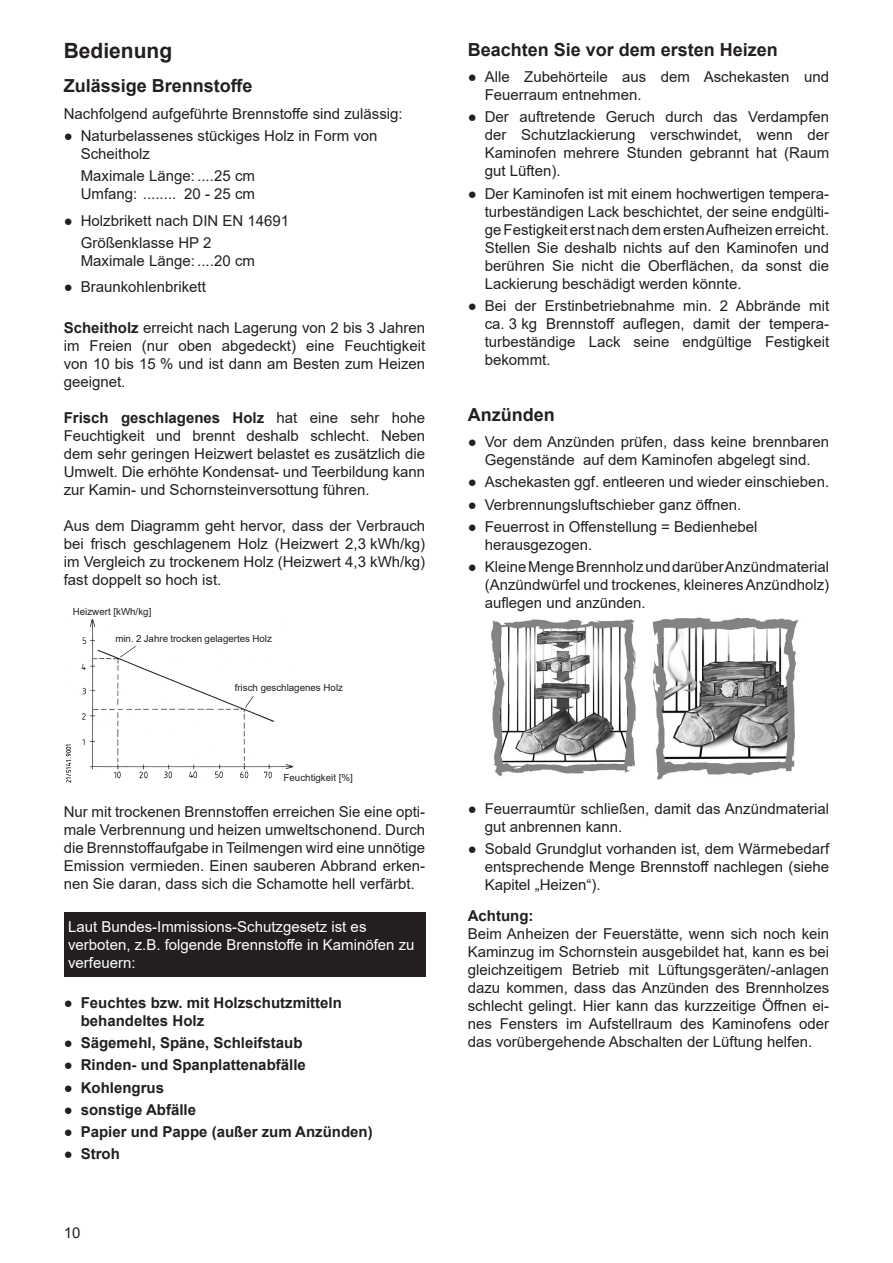
<style>
.page{position:relative;width:893px;height:1263px;background:#fff}
.page>*{position:absolute;margin:0;border:0;box-sizing:border-box;transform-origin:0 0}
.t1{font:700 21px "Arial";color:#231f20}
.t2{font:700 18px "Arial";color:#231f20}
.t3{font:15px/18px "Arial";color:#231f20;text-align:justify}
.t4{font:700 15px/18px "Arial";color:#231f20}
.t5{font:15px/18px "Arial";color:#fff}
.t6{font:9.75px "Arial";color:#231f20}
.s1{font-weight:700}
.s2{font-weight:400}
</style>
<div class="page">
<img style="left:65px;top:619px;width:228px;height:164px">
<div style="left:64px;top:912px;width:361px;height:65px;background:#231f20"></div>
<img style="left:491px;top:619px;width:145px;height:158px">
<img style="left:652px;top:617px;width:147px;height:163px">
<h1 class="t1" style="left:64px;top:36px;width:110px">Bedienung</h1>
<p class="t2" style="left:64px;top:73px;width:190px">Zulässige Brennstoffe</p>
<p class="t3" style="left:64px;top:104px;width:341px">Nachfolgend aufgeführte Brennstoffe sind zulässig:</p>
<p class="t3" style="left:81px;top:127px;width:298px;text-indent:-17px">● Naturbelassenes stückiges Holz in Form von<br>Scheitholz</p>
<p class="t3" style="left:81px;top:167px;width:176px">Maximale Länge: ....25 cm<br>Umfang: ........ 20 - 25 cm</p>
<p class="t3" style="left:81px;top:209px;width:210px;line-height:22.2px;text-indent:-17px">● Holzbrikett nach DIN EN 14691<br>Größenklasse HP 2</p>
<p class="t3" style="left:81px;top:252px;width:176px">Maximale Länge: ....20 cm</p>
<p class="t3" style="left:64px;top:278px;width:144px">● Braunkohlenbrikett</p>
<p class="t3" style="left:64px;top:318px;width:363px"><span class="s1">Scheitholz</span> erreicht nach Lagerung von 2 bis 3 Jahren im Freien (nur oben abgedeckt) eine Feuchtigkeit von 10 bis 15 % und ist dann am Besten zum Heizen geeignet.</p>
<p class="t3" style="left:64px;top:408px;width:363px"><span class="s1">Frisch geschlagenes Holz</span> hat eine sehr hohe Feuchtigkeit und brennt deshalb schlecht. Neben dem sehr geringen Heizwert belastet es zusätzlich die Umwelt. Die erhöhte Kondensat- und Teerbildung kann zur Kamin- und Schornsteinversottung führen.</p>
<p class="t3" style="left:64px;top:516px;width:363px">Aus dem Diagramm geht hervor, dass der Verbrauch bei frisch geschlagenem Holz (Heizwert 2,3 kWh/kg) im Vergleich zu trockenem Holz (Heizwert 4,3 kWh/kg) fast doppelt so hoch ist.</p>
<p class="t6" style="left:73px;top:605px;width:80px">Heizwert [kWh/kg]</p>
<p class="t6" style="left:115px;top:631px;width:158px">min. 2 Jahre trocken gelagertes Holz</p>
<p class="t6" style="left:235px;top:680px;width:110px">frisch geschlagenes Holz</p>
<p class="t6" style="left:284px;top:771px;width:71px">Feuchtigkeit [%]</p>
<p class="t3" style="left:64px;top:802px;width:363px">Nur mit trockenen Brennstoffen erreichen Sie eine opti&shy;male Verbrennung und heizen umweltschonend. Durch die Brennstoffaufgabe in Teilmengen wird eine unnötige Emission vermieden. Einen sauberen Abbrand erken&shy;nen Sie daran, dass sich die Schamotte hell verfärbt.</p>
<p class="t5" style="left:68px;top:918px;width:348px">Laut Bundes-Immissions-Schutzgesetz ist es verboten, z.B. folgende Brennstoffe in Kaminöfen zu verfeuern:</p>
<p class="t4" style="left:81px;top:994px;width:263px;text-indent:-17px"><span class="s2">●</span> Feuchtes bzw. mit Holzschutzmitteln behandeltes Holz</p>
<p class="t4" style="left:64px;top:1034px;width:240px"><span class="s2">●</span> Sägemehl, Späne, Schleifstaub</p>
<p class="t4" style="left:64px;top:1056px;width:244px"><span class="s2">●</span> Rinden- und Spanplattenabfälle</p>
<p class="t4" style="left:64px;top:1078px;width:102px"><span class="s2">●</span> Kohlengrus</p>
<p class="t4" style="left:64px;top:1101px;width:134px"><span class="s2">●</span> sonstige Abfälle</p>
<p class="t4" style="left:64px;top:1123px;width:310px"><span class="s2">●</span> Papier und Pappe (außer zum Anzünden)</p>
<p class="t4" style="left:64px;top:1145px;width:58px"><span class="s2">●</span> Stroh</p>
<p class="t3" style="left:64px;top:1223px;width:18px">10</p>
<p class="t2" style="left:468px;top:37px;width:312px">Beachten Sie vor dem ersten Heizen</p>
<p class="t3" style="left:485px;top:68px;width:346px;text-indent:-17px">● Alle Zubehörteile aus dem Aschekasten und<br>Feuerraum entnehmen.</p>
<p class="t3" style="left:485px;top:108px;width:346px;text-indent:-17px">● Der auftretende Geruch durch das Verdampfen der Schutzlackierung verschwindet, wenn der Kaminofen mehrere Stunden gebrannt hat (Raum gut Lüften).</p>
<p class="t3" style="left:485px;top:184px;width:346px;text-indent:-17px">● Der Kaminofen ist mit einem hochwertigen tempera&shy;turbeständigen Lack beschichtet, der seine endgülti&shy;ge Festigkeit erst nach dem ersten Aufheizen erreicht.<br>Stellen Sie deshalb nichts auf den Kaminofen und berühren Sie nicht die Oberflächen, da sonst die Lackierung beschädigt werden könnte.</p>
<p class="t3" style="left:485px;top:297px;width:346px;text-indent:-17px">● Bei der Erstinbetriebnahme min. 2 Abbrände mit ca. 3 kg Brennstoff auflegen, damit der tempera&shy;turbeständige Lack seine endgültige Festigkeit bekommt.</p>
<p class="t2" style="left:468px;top:401px;width:88px">Anzünden</p>
<p class="t3" style="left:468px;top:433px;width:363px;text-align:center">● Vor dem Anzünden prüfen, dass keine brennbaren<br>Gegenstände auf dem Kaminofen abgelegt sind.</p>
<p class="t3" style="left:468px;top:473px;width:363px">● Aschekasten ggf. entleeren und wieder einschieben.</p>
<p class="t3" style="left:468px;top:495px;width:275px">● Verbrennungsluftschieber ganz öffnen.</p>
<p class="t3" style="left:485px;top:517px;width:274px;text-indent:-17px">● Feuerrost in Offenstellung = Bedienhebel herausgezogen.</p>
<p class="t3" style="left:485px;top:558px;width:346px;text-indent:-17px">● Kleine Menge Brennholz und darüber Anzündmaterial (Anzündwürfel und trockenes, kleineres Anzündholz) auflegen und anzünden.</p>
<p class="t3" style="left:485px;top:799px;width:346px;text-indent:-17px">● Feuerraumtür schließen, damit das Anzündmaterial gut anbrennen kann.</p>
<p class="t3" style="left:485px;top:839px;width:346px;text-indent:-17px">● Sobald Grundglut vorhanden ist, dem Wärmebedarf entsprechende Menge Brennstoff nachlegen (siehe Kapitel „Heizen“).</p>
<p class="t4" style="left:468px;top:906px;width:67px">Achtung:</p>
<p class="t3" style="left:468px;top:924px;width:363px">Beim Anheizen der Feuerstätte, wenn sich noch kein Kaminzug im Schornstein ausgebildet hat, kann es bei gleichzeitigem Betrieb mit Lüftungsgeräten/-anlagen dazu kommen, dass das Anzünden des Brennholzes schlecht gelingt. Hier kann das kurzzeitige Öffnen ei&shy;nes Fensters im Aufstellraum des Kaminofens oder das vorübergehende Abschalten der Lüftung helfen.</p>
</div>
